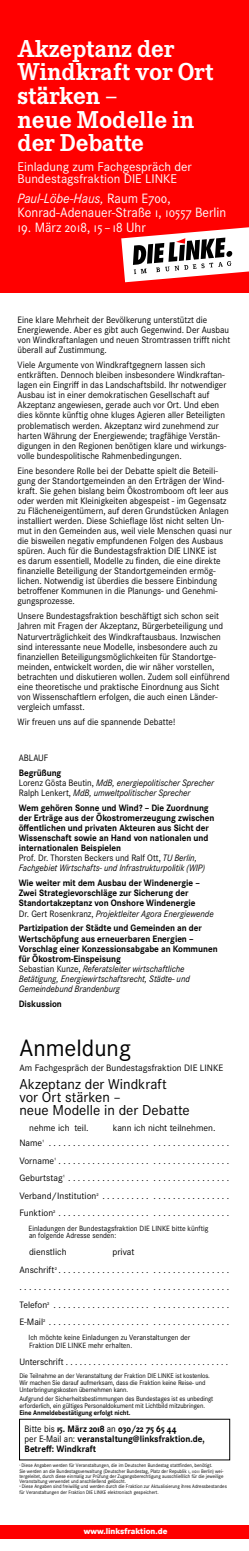
<style>
.page{position:relative;width:249px;height:1551px;background:#fff}
.page>*{position:absolute;margin:0;border:0;box-sizing:border-box;transform-origin:0 0}
.Titel_Corporate_E{font:700 25.38px/23.6px "Corporate E";letter-spacing:-.005em;color:#fff}
.Programm{font:24.5px "Corporate S";color:#000}
.Fließtext{font:14.88px/13.1px "Corporate S";color:#000}
.Veranstaltungsart__O{font:14px/14.4px "Corporate S";color:#fff;scale:.96 1}
.Titel-Unterzeile{font:13.12px/12.2px "Corporate S";color:#fff}
.Programm-2{font:9.62px/10.1px "Corporate S";color:#000;scale:.95 1}
.Programm-3{font:700 9.62px/10.1px "Corporate S";letter-spacing:-.005em;color:#000;scale:.94 1}
.Fließtext-2{font:9.62px "Corporate S";color:#000}
.Programm-4{font:italic 9.62px/10.1px "Corporate S";letter-spacing:-.005em;color:#000;scale:.94 1}
.Fließtext-3{font:700 9.62px/10.1px "Corporate S";color:#000;scale:.95 1}
.Fließtext-4{font:9.62px "Corporate S";color:#000;scale:.95 1}
.Formulartext{font:9.62px "Corporate S";color:#000}
.Programm-5{font:9.62px "Corporate S";color:#000;scale:.94 1}
.Programm-6{font:800 8.75px "Corporate S";letter-spacing:-.005em;color:#fff;scale:.94 1}
.Formulartext-2{font:7.88px/7px "Corporate S";color:#000;scale:.95 1}
.Fließtext-5{font:7.88px/7.9px "Corporate S";color:#000;scale:.95 1}
.Fließtext-6{font:7px/7px "Corporate S";letter-spacing:-.01em;color:#000;scale:.95 1}
.Fließtext2{font:5.25px/5.2px "Corporate S";color:#000;scale:.95 1}
.s1{font-style:italic}
.s2{font-weight:700;font-style:normal}
.s3{font-style:normal}
.s4{font-weight:400}
.s5{font-weight:400;font-style:italic}
.s6{font-weight:700}
.s7{font-family:"Corporate SSC"}
</style>
<div class="page">
<div style="left:0;top:0;width:248px;height:292px;background:#f00"></div>
<svg style="left:121px;top:227px;width:127px;height:55px"></svg>
<div style="left:0;top:1524px;width:248px;height:14px;background:#f00"></div>
<h1 class="Titel_Corporate_E" style="left:17px;top:37px;width:197px">Akzeptanz der<br>Windkraft vor Ort stärken –<br>neue Modelle in der Debatte</h1>
<h2 class="Titel-Unterzeile" style="left:17px;top:161px;width:175px">Einladung zum Fachgespräch der<br>Bundestagsfraktion DIE LINKE</h2>
<h4 class="Veranstaltungsart__O" style="left:17px;top:191px;width:218px"><span class="s1">Paul-Löbe-Haus,</span> Raum E700,<br>Konrad-Adenauer-Straße 1, 10557 Berlin</h4>
<h4 class="Veranstaltungsart__O" style="left:17px;top:220px;width:135px">19. März 2018, 15– 18 Uhr</h4>
<p class="Programm-2" style="left:17px;top:315px;width:225px">Eine klare Mehrheit der Bevölkerung unterstützt die Energiewende. Aber es gibt auch Gegenwind. Der Ausbau von Windkraftanlagen und neuen Stromtrassen trifft nicht überall auf Zustimmung.</p>
<p class="Programm-2" style="left:17px;top:360px;width:221px">Viele Argumente von Windkraftgegnern lassen sich entkräften. Dennoch bleiben insbesondere Windkraftan&shy;lagen ein Eingriff in das Landschaftsbild. Ihr notwendiger Ausbau ist in einer demokratischen Gesellschaft auf Akzeptanz angewiesen, gerade auch vor Ort. Und eben dies könnte künftig ohne kluges Agieren aller Beteiligten problematisch werden. Akzeptanz wird zunehmend zur harten Währung der Energiewende; tragfähige Verstän&shy;digungen in den Regionen benötigen klare und wirkungs&shy;volle bundespolitische Rahmenbedingungen.</p>
<p class="Programm-2" style="left:17px;top:465px;width:226px">Eine besondere Rolle bei der Debatte spielt die Beteili&shy;gung der Standortgemeinden an den Erträgen der Wind&shy;kraft. Sie gehen bislang beim Ökostromboom oft leer aus oder werden mit Kleinigkeiten abgespeist - im Gegensatz zu Flächeneigentümern, auf deren Grundstücken Anlagen installiert werden. Diese Schieflage löst nicht selten Un&shy;mut in den Gemeinden aus, weil viele Menschen quasi nur die bisweilen negativ empfundenen Folgen des Ausbaus spüren. Auch für die Bundestagsfraktion DIE LINKE ist<br>es darum essentiell, Modelle zu finden, die eine direkte finanzielle Beteiligung der Standortgemeinden ermög&shy;lichen. Notwendig ist überdies die bessere Einbindung betroffener Kommunen in die Planungs- und Genehmi&shy;gungsprozesse.</p>
<p class="Programm-2" style="left:17px;top:611px;width:224px">Unsere Bundestagsfraktion beschäftigt sich schon seit Jahren mit Fragen der Akzeptanz, Bürgerbeteiligung und Naturverträglichkeit des Windkraftausbaus. Inzwischen sind interessante neue Modelle, insbesondere auch zu finanziellen Beteiligungsmöglichkeiten für Standortge&shy;meinden, entwickelt worden, die wir näher vorstellen, betrachten und diskutieren wollen. Zudem soll einführend eine theoretische und praktische Einordnung aus Sicht von Wissenschaftlern erfolgen, die auch einen Länder&shy;vergleich umfasst.</p>
<p class="Programm-2" style="left:17px;top:716px;width:167px">Wir freuen uns auf die spannende Debatte!</p>
<p class="Programm-5" style="left:19px;top:752px;width:33px">ABLAUF</p>
<p class="Programm-4" style="left:19px;top:768px;width:209px"><span class="s2">Begrüßung<br></span><span class="s3">Lorenz Gösta Beutin,</span> MdB, energiepolitischer Sprecher<br><span class="s3">Ralph Lenkert,</span> MdB, umweltpolitischer Sprecher</p>
<p class="Programm-3" style="left:19px;top:803px;width:209px">Wem gehören Sonne und Wind? – Die Zuordnung der Erträge aus der Ökostromerzeugung zwischen öffentlichen und privaten Akteuren aus Sicht der Wissenschaft sowie an Hand von nationalen und internationalen Beispielen<br><span class="s4">Prof. Dr. Thorsten Beckers und Ralf Ott,</span> <span class="s5">TU Berlin, Fachgebiet Wirtschafts- und Infrastrukturpolitik (WIP)</span></p>
<p class="Programm-3" style="left:19px;top:878px;width:208px">Wie weiter mit dem Ausbau der Windenergie ‒ Zwei Strategievorschläge zur Sicherung der Standortakzeptanz von Onshore Windenergie<br><span class="s4">Dr. Gert Rosenkranz,</span> <span class="s5">Projektleiter Agora Energiewende</span></p>
<p class="Programm-3" style="left:19px;top:923px;width:212px">Partizipation der Städte und Gemeinden an der Wertschöpfung aus erneuerbaren Energien – Vorschlag einer Konzessionsabgabe an Kommunen für Ökostrom-Einspeisung<br><span class="s4">Sebastian Kunze,</span> <span class="s5">Referatsleiter wirtschaftliche Betätigung, Energiewirtschaftsrecht, Städte- und Gemeindebund Brandenburg</span></p>
<p class="Programm-3" style="left:19px;top:998px;width:47px">Diskussion</p>
<p class="Programm" style="left:19px;top:1033px;width:113px">Anmeldung</p>
<p class="Fließtext-2" style="left:19px;top:1061px;width:205px">Am Fachgespräch der Bundestagsfraktion DIE LINKE</p>
<p class="Fließtext" style="left:19px;top:1077px;width:171px">Akzeptanz der Windkraft<br>vor Ort stärken –<br>neue Modelle in der Debatte</p>
<p class="Fließtext-2" style="left:29px;top:1122px;width:61px">nehme ich teil.</p>
<p class="Fließtext-2" style="left:113px;top:1122px;width:104px">kann ich nicht teilnehmen.</p>
<p class="Fließtext-2" style="left:19px;top:1137px;width:31px">Name1 ......................</p>
<p class="Fließtext-2" style="left:153px;top:1137px;width:77px">. . . . . . . . . . . . . . . .</p>
<p class="Fließtext-2" style="left:19px;top:1155px;width:41px">Vorname1....................</p>
<p class="Fließtext-2" style="left:153px;top:1155px;width:77px">. . . . . . . . . . . . . . . .</p>
<p class="Fließtext-2" style="left:19px;top:1172px;width:50px">Geburtstag1..................</p>
<p class="Fließtext-2" style="left:153px;top:1172px;width:77px">. . . . . . . . . . . . . . . .</p>
<p class="Fließtext-2" style="left:19px;top:1190px;width:84px">Verband/Institution<sup>2</sup> ...........</p>
<p class="Fließtext-2" style="left:153px;top:1190px;width:77px">. . . . . . . . . . . . . . . .</p>
<p class="Fließtext-2" style="left:19px;top:1207px;width:40px">Funktion<sup>2</sup>....................</p>
<p class="Fließtext-2" style="left:153px;top:1207px;width:77px">. . . . . . . . . . . . . . . .</p>
<p class="Formulartext-2" style="left:29px;top:1224px;width:190px">Einladungen der Bundestagsfraktion DIE LINKE bitte künftig an folgende Adresse senden:</p>
<p class="Formulartext" style="left:29px;top:1246px;width:39px">dienstlich</p>
<p class="Formulartext" style="left:112px;top:1246px;width:23px">privat</p>
<p class="Fließtext-2" style="left:19px;top:1264px;width:41px">Anschrift<sup>2</sup>....................</p>
<p class="Fließtext-2" style="left:153px;top:1264px;width:77px">. . . . . . . . . . . . . . . .</p>
<p class="Fließtext-2" style="left:19px;top:1281px;width:211px">. . . . . . . . . . . . . . . . . . . . . . . . . . . . . . . . . . . . . . . . . . .</p>
<p class="Fließtext-2" style="left:19px;top:1299px;width:35px">Telefon<sup>2</sup> .....................</p>
<p class="Fließtext-2" style="left:153px;top:1299px;width:77px">. . . . . . . . . . . . . . . .</p>
<p class="Fließtext-2" style="left:19px;top:1316px;width:31px">E-Mail<sup>2</sup>......................</p>
<p class="Fließtext-2" style="left:153px;top:1316px;width:77px">. . . . . . . . . . . . . . . .</p>
<p class="Fließtext-5" style="left:29px;top:1333px;width:171px">Ich möchte keine Einladungen zu Veranstaltungen der<br>Fraktion DIE LINKE mehr erhalten.</p>
<p class="Fließtext-4" style="left:19px;top:1356px;width:50px">Unterschrift...................</p>
<p class="Fließtext-4" style="left:151px;top:1356px;width:4px">................</p>
<p class="Fließtext-6" style="left:19px;top:1371px;width:201px">Die Teilnahme an der Veranstaltung der Fraktion DIE LINKE ist kostenlos.<br>Wir machen Sie darauf aufmerksam, dass die Fraktion keine Reise- und<br>Unterbringungskosten übernehmen kann.</p>
<p class="Fließtext-6" style="left:19px;top:1395px;width:205px">Aufgrund der Sicherheitsbestimmungen des Bundestages ist es unbedingt erforderlich, ein gültiges Personaldokument mit Lichtbild mitzubringen.<br><span class="s6">Eine Anmeldebestätigung erfolgt nicht.</span></p>
<p class="Fließtext-3" style="left:25px;top:1423px;width:190px"><span class="s4">Bitte bis</span> <span class="s7">15.</span> März <span class="s7">2018</span> <span class="s4">an</span> <span class="s7">030/22 75 65 44<br></span><span class="s4">per E-Mail an:</span> veranstaltung@linksfraktion.de,<br>Betreff: Windkraft</p>
<p class="Fließtext2" style="left:19px;top:1462px;width:215px"><sup>1</sup> Diese Angaben werden für Veranstaltungen, die im Deutschen Bundestag stattfinden, benötigt.<br>Sie werden an die Bundestagsverwaltung (Deutscher Bundestag, Platz der Republik 1, 11011 Berlin) wei&shy;tergeleitet, durch diese einmalig zur Prüfung der Zugangsberechtigung ausschließlich für die jeweilige Veranstaltung verwendet und anschließend gelöscht.</p>
<p class="Fließtext2" style="left:19px;top:1483px;width:219px"><sup>2</sup> Diese Angaben sind freiwillig und werden durch die Fraktion zur Aktualisierung ihres Adressbestandes für Veranstaltungen der Fraktion DIE LINKE elektronisch gespeichert.</p>
<p class="Programm-6" style="left:84px;top:1525px;width:90px">www.linksfraktion.de</p>
</div>
